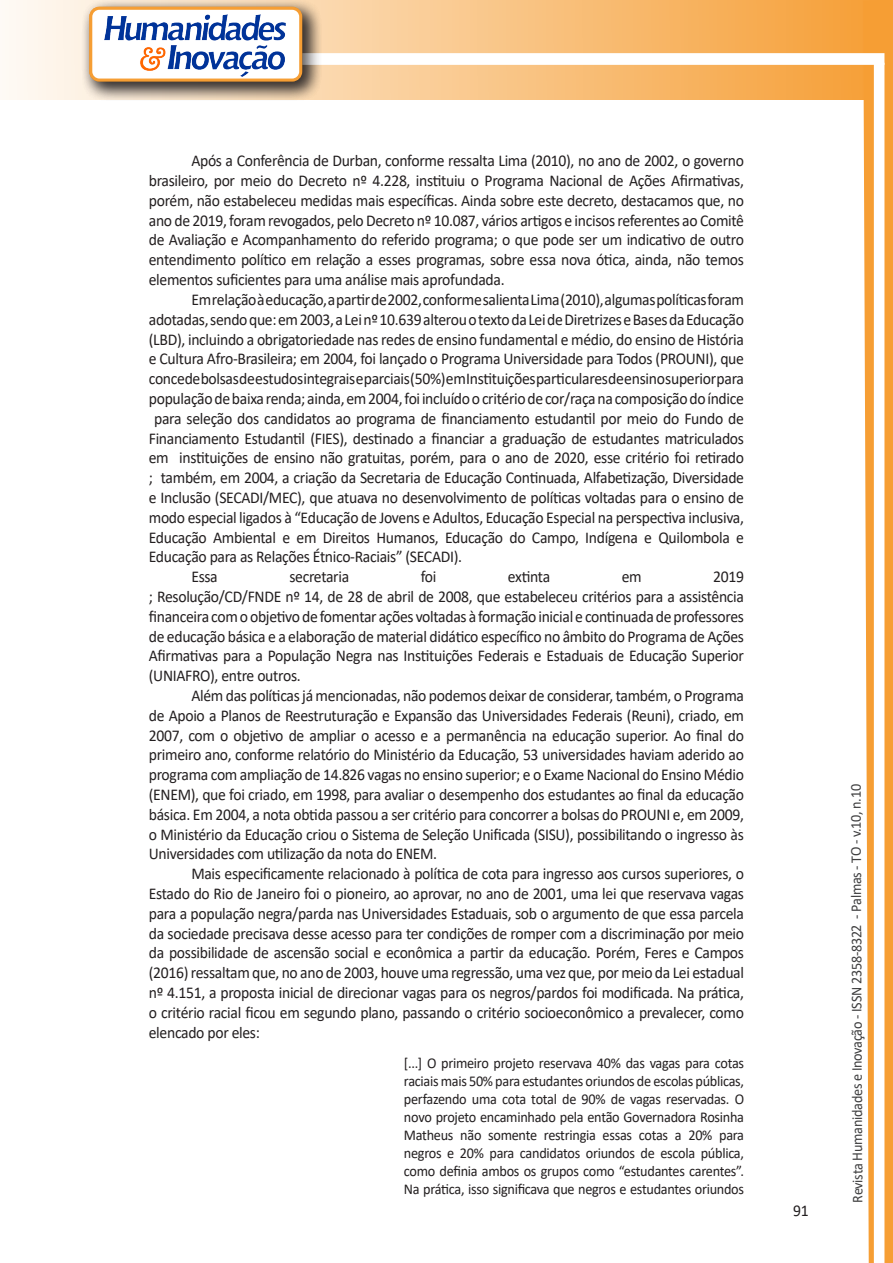
<style>
.page{position:relative;width:893px;height:1263px;background:#fff}
.page>*{position:absolute;margin:0;border:0;box-sizing:border-box;transform-origin:0 0}
.texto{font:16.5px/19.8px "Calibri";letter-spacing:-.02em;color:#231f20;text-align:justify;scale:.95 1}
.citacao{font:15px/18px "Calibri";letter-spacing:-.02em;color:#231f20;text-align:justify;scale:.95 1}
.t1{font:15px "Calibri";letter-spacing:-.025em;color:#3e3e3f;scale:.95 1}
</style>
<div class="page">
<svg style="left:5px;top:0;width:858px;height:100px;background:#f9c484"></svg>
<div style="left:302px;top:53px;width:582px;height:12px;background:#fff;border:2px solid #fff"></div>
<svg style="left:863px;top:0;width:30px;height:1263px"></svg>
<div style="left:81px;top:0;width:241px;height:102px;background:#231f20;opacity:.75"></div>
<div style="left:91px;top:8px;width:210px;height:72px;background:#fff;border-radius:9px"></div>
<img style="left:104px;top:14px;width:181px;height:62px">
<div style="left:89px;top:7px;width:213px;height:75px;border:3px solid #f69e34;border-radius:9px"></div>
<p class="texto" style="left:149px;top:150px;width:628px;text-indent:43px">Após a Conferência de Durban, conforme ressalta Lima (2010), no ano de 2002, o governo brasileiro, por meio do Decreto nº 4.228, instituiu o Programa Nacional de Ações Afirmativas, porém, não estabeleceu medidas mais específicas. Ainda sobre este decreto, destacamos que, no ano de 2019, foram revogados, pelo Decreto nº 10.087, vários artigos e incisos referentes ao Comitê de Avaliação e Acompanhamento do referido programa; o que pode ser um indicativo de outro entendimento político em relação a esses programas, sobre essa nova ótica, ainda, não temos elementos suficientes para uma análise mais aprofundada.</p>
<p class="texto" style="left:191px;top:289px;width:583px">Em relação à educação, a partir de 2002, conforme salienta Lima (2010), algumas políticas foram</p>
<p class="texto" style="left:149px;top:309px;width:628px">adotadas, sendo que: em 2003, a Lei nº 10.639 alterou o texto da Lei de Diretrizes e Bases da Educação</p>
<p class="texto" style="left:149px;top:329px;width:628px">(LBD), incluindo a obrigatoriedade nas redes de ensino fundamental e médio, do ensino de História</p>
<p class="texto" style="left:149px;top:348px;width:628px">e Cultura Afro-Brasileira; em 2004, foi lançado o Programa Universidade para Todos (PROUNI), que</p>
<p class="texto" style="left:149px;top:368px;width:628px">concede bolsas de estudos integrais e parciais (50%) em Instituições particulares de ensino superior para</p>
<p class="texto" style="left:149px;top:388px;width:628px">população de baixa renda; ainda, em 2004, foi incluído o critério de cor/raça na composição do índice</p>
<p class="texto" style="left:154px;top:408px;width:622px">para seleção dos candidatos ao programa de financiamento estudantil por meio do Fundo de</p>
<p class="texto" style="left:149px;top:428px;width:628px">Financiamento Estudantil (FIES), destinado a financiar a graduação de estudantes matriculados</p>
<p class="texto" style="left:149px;top:447px;width:628px">em instituições de ensino não gratuitas, porém, para o ano de 2020, esse critério foi retirado</p>
<p class="texto" style="left:149px;top:467px;width:628px">; também, em 2004, a criação da Secretaria de Educação Continuada, Alfabetização, Diversidade</p>
<p class="texto" style="left:149px;top:487px;width:628px">e Inclusão (SECADI/MEC), que atuava no desenvolvimento de políticas voltadas para o ensino de</p>
<p class="texto" style="left:149px;top:507px;width:628px">modo especial ligados à “Educação de Jovens e Adultos, Educação Especial na perspectiva inclusiva,</p>
<p class="texto" style="left:149px;top:527px;width:628px">Educação Ambiental e em Direitos Humanos, Educação do Campo, Indígena e Quilombola e</p>
<p class="texto" style="left:149px;top:546px;width:331px">Educação para as Relações Étnico-Raciais” (SECADI).</p>
<p class="texto" style="left:191px;top:566px;width:29px">Essa</p>
<p class="texto" style="left:289px;top:566px;width:65px">secretaria</p>
<p class="texto" style="left:421px;top:566px;width:18px">foi</p>
<p class="texto" style="left:508px;top:566px;width:46px">extinta</p>
<p class="texto" style="left:622px;top:566px;width:23px">em</p>
<p class="texto" style="left:149px;top:566px;width:628px;text-indent:564px">2019 ; Resolução/CD/FNDE nº 14, de 28 de abril de 2008, que estabeleceu critérios para a assistência financeira com o objetivo de fomentar ações voltadas à formação inicial e continuada de professores de educação básica e a elaboração de material didático específico no âmbito do Programa de Ações Afirmativas para a População Negra nas Instituições Federais e Estaduais de Educação Superior (UNIAFRO), entre outros.</p>
<p class="texto" style="left:149px;top:685px;width:628px;text-indent:43px">Além das políticas já mencionadas, não podemos deixar de considerar, também, o Programa de Apoio a Planos de Reestruturação e Expansão das Universidades Federais (Reuni), criado, em 2007, com o objetivo de ampliar o acesso e a permanência na educação superior. Ao final do primeiro ano, conforme relatório do Ministério da Educação, 53 universidades haviam aderido ao programa com ampliação de 14.826 vagas no ensino superior; e o Exame Nacional do Ensino Médio (ENEM), que foi criado, em 1998, para avaliar o desempenho dos estudantes ao final da educação básica. Em 2004, a nota obtida passou a ser critério para concorrer a bolsas do PROUNI e, em 2009, o Ministério da Educação criou o Sistema de Seleção Unificada (SISU), possibilitando o ingresso às Universidades com utilização da nota do ENEM.</p>
<p class="texto" style="left:149px;top:863px;width:628px;text-indent:43px">Mais especificamente relacionado à política de cota para ingresso aos cursos superiores, o Estado do Rio de Janeiro foi o pioneiro, ao aprovar, no ano de 2001, uma lei que reservava vagas para a população negra/parda nas Universidades Estaduais, sob o argumento de que essa parcela da sociedade precisava desse acesso para ter condições de romper com a discriminação por meio da possibilidade de ascensão social e econômica a partir da educação. Porém, Feres e Campos (2016) ressaltam que, no ano de 2003, houve uma regressão, uma vez que, por meio da Lei estadual nº 4.151, a proposta inicial de direcionar vagas para os negros/pardos foi modificada. Na prática, o critério racial ficou em segundo plano, passando o critério socioeconômico a prevalecer, como elencado por eles:</p>
<p class="citacao" style="left:404px;top:1054px;width:360px">[...] O primeiro projeto reservava 40% das vagas para cotas raciais mais 50% para estudantes oriundos de escolas públicas, perfazendo uma cota total de 90% de vagas reservadas. O novo projeto encaminhado pela então Governadora Rosinha Matheus não somente restringia essas cotas a 20% para negros e 20% para candidatos oriundos de escola pública, como definia ambos os grupos como “estudantes carentes”.<br>Na prática, isso significava que negros e estudantes oriundos</p>
<p class="texto" style="left:793px;top:1200px;width:18px">91</p>
<p class="t1" style="left:846px;top:1203px;width:442px;rotate:-90deg">Revista Humanidades e Inovação - ISSN 2358-8322 - Palmas - TO - v.10, n.10</p>
</div>
